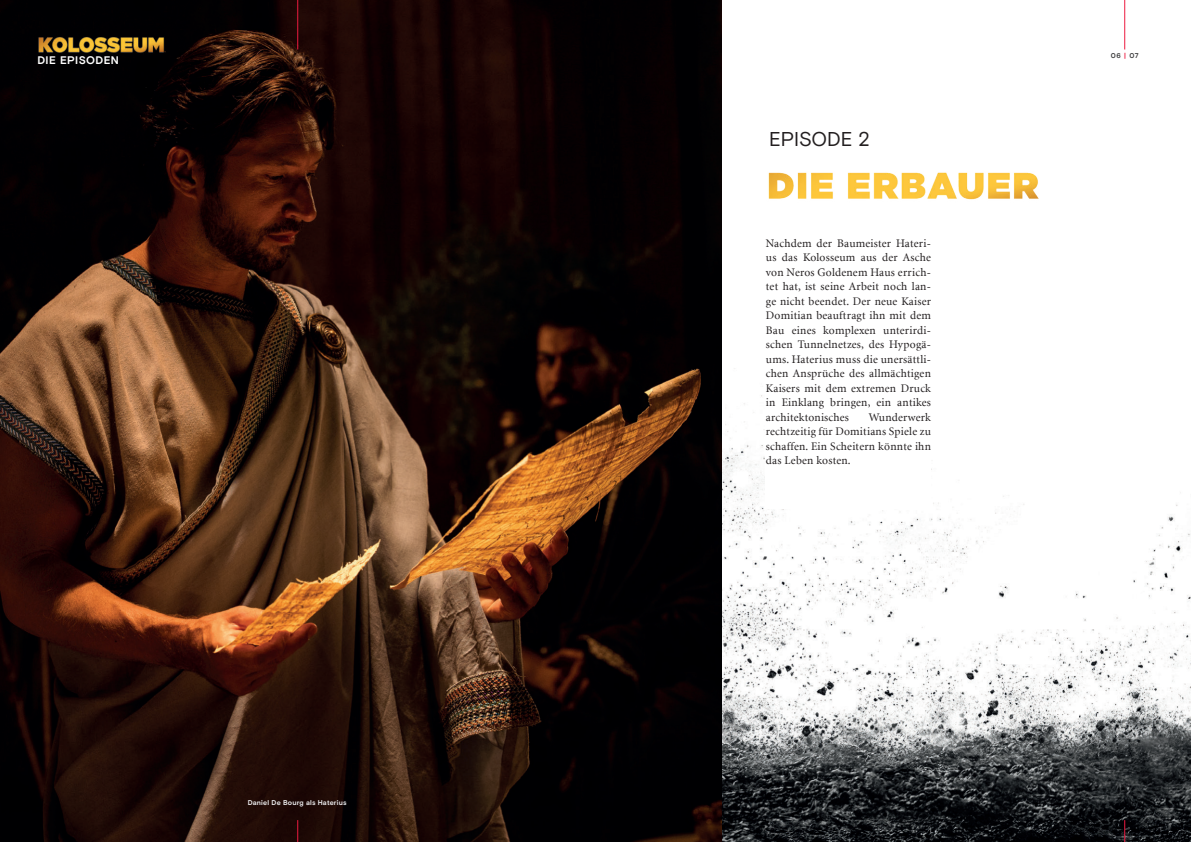
<style>
.page{position:relative;width:1191px;height:842px;background:#fff}
.page>*{position:absolute;margin:0;border:0;box-sizing:border-box;transform-origin:0 0}
.t1{font:20px "Basis Grotesque Pro";letter-spacing:-.005em;color:#231f20}
.t2{font:11.5px/14.5px "Minion LT";letter-spacing:.02em;color:#231f20;text-align:justify}
.t3{font:700 11px "Basis Grotesque Pro";letter-spacing:.035em;color:#fff}
.t4{font:700 7px "Basis Grotesque Pro";letter-spacing:.02em;color:#ececee}
.t5{font:700 7px "Basis Grotesque Pro";color:#3e3e3f}
.s1{color:#ed1a40}
</style>
<div class="page">
<img style="left:721px;top:357px;width:469px;height:485px">
<img style="left:0;top:0;width:721px;height:842px">
<svg style="left:297px;top:820px;width:1px;height:22px"></svg>
<hr style="left:297px;top:0;width:1px;height:50px;background:#ed1a40">
<div style="left:766px;top:238px;width:165px;height:270px;background:#fff"></div>
<img style="left:768px;top:172px;width:271px;height:28px">
<svg style="left:1124px;top:820px;width:1px;height:22px"></svg>
<hr style="left:1124px;top:0;width:1px;height:50px;background:#ed1a40">
<img style="left:36px;top:36px;width:130px;height:19px">
<p class="t3" style="left:37px;top:54px;width:83px">DIE EPISODEN</p>
<p class="t4" style="left:248px;top:799px;width:100px">Daniel De Bourg als Haterius</p>
<h1 class="t1" style="left:769px;top:128px;width:102px">EPISODE 2</h1>
<p class="t2" style="left:766px;top:236px;width:166px">Nachdem der Baumeister Hateri&shy;us das Kolosseum aus der Asche von Neros Goldenem Haus errich&shy;tet hat, ist seine Arbeit noch lan&shy;ge nicht beendet. Der neue Kaiser Domitian beauftragt ihn mit dem Bau eines komplexen unterirdi&shy;schen Tunnelnetzes, des Hypogä&shy;ums. Haterius muss die unersättli&shy;chen Ansprüche des allmächtigen Kaisers mit dem extremen Druck in Einklang bringen, ein antikes architektonisches</p>
<p class="t2" style="left:766px;top:410px;width:166px;text-indent:103px">Wunderwerk rechtzeitig für Domitians Spiele zu schaffen. Ein Scheitern könnte ihn das Leben kosten.</p>
<p class="t5" style="left:1110px;top:52px;width:29px">06 <span class="s1">|</span> 07</p>
</div>
